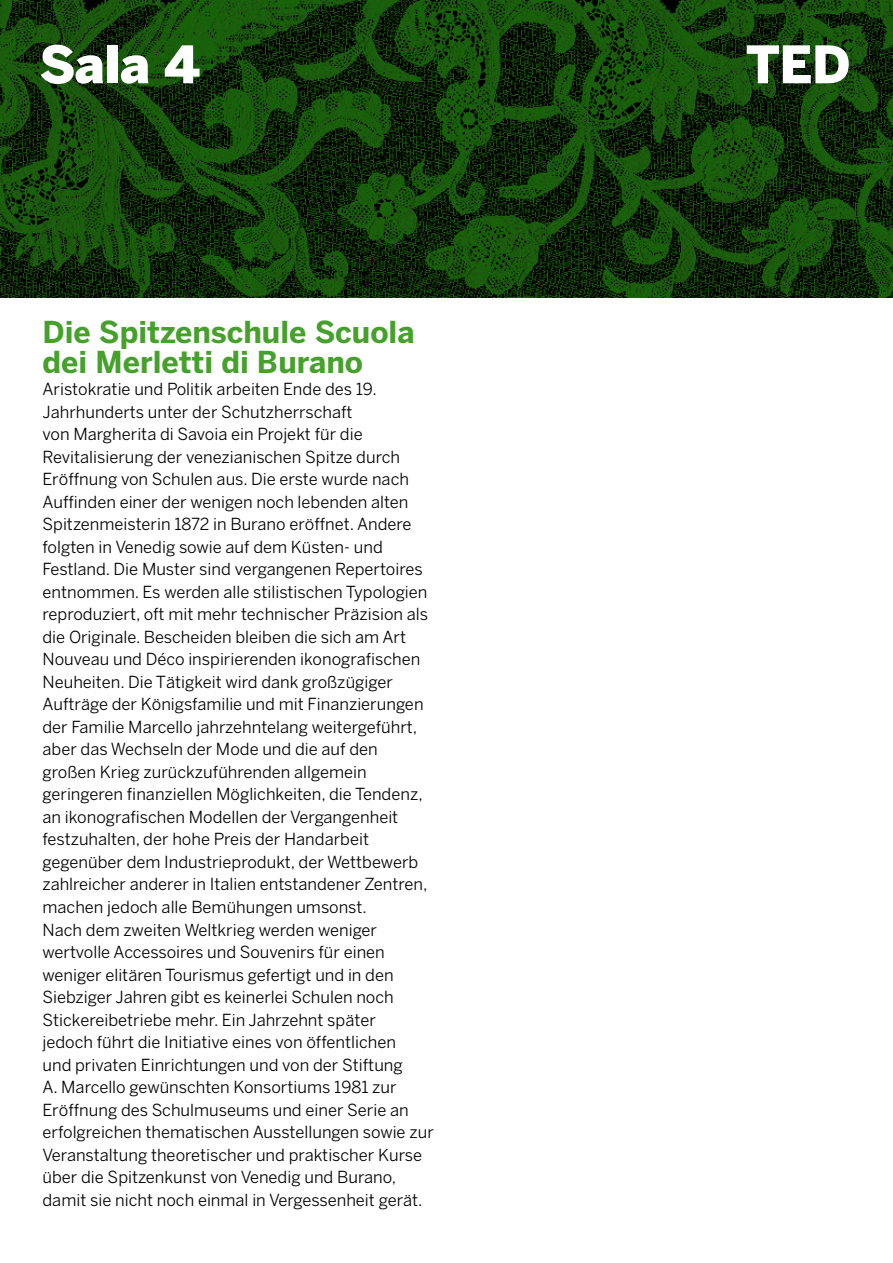
<style>
.page{position:relative;width:893px;height:1263px;background:#fff}
.page>*{position:absolute;margin:0;border:0;box-sizing:border-box;transform-origin:0 0}
.t1{font:900 51.3px "Benton Sans";letter-spacing:-.01em;color:#fff}
.t2{font:700 30px/30px "Benton Sans";color:#45a12b}
.t3{font:16.5px/22.5px "Benton Sans";color:#000}
</style>
<div class="page">
<img style="left:0;top:0;width:893px;height:298px">
<h1 class="t1" style="left:39px;top:34px;width:162px">Sala 4</h1>
<h2 class="t2" style="left:43px;top:316px;width:374px">Die Spitzenschule Scuola dei Merletti di Burano</h2>
<p class="t3" style="left:43px;top:378px;width:393px">Aristokratie und Politik arbeiten Ende des 19.<br>Jahrhunderts unter der Schutzherrschaft<br>von Margherita di Savoia ein Projekt für die Revitalisierung der venezianischen Spitze durch Eröffnung von Schulen aus. Die erste wurde nach Auffinden einer der wenigen noch lebenden alten Spitzenmeisterin 1872 in Burano eröffnet. Andere folgten in Venedig sowie auf dem Küsten- und Festland. Die Muster sind vergangenen Repertoires entnommen. Es werden alle stilistischen Typologien reproduziert, oft mit mehr technischer Präzision als die Originale. Bescheiden bleiben die sich am Art Nouveau und Déco inspirierenden ikonografischen Neuheiten. Die Tätigkeit wird dank großzügiger Aufträge der Königsfamilie und mit Finanzierungen der Familie Marcello jahrzehntelang weitergeführt, aber das Wechseln der Mode und die auf den großen Krieg zurückzuführenden allgemein geringeren finanziellen Möglichkeiten, die Tendenz, an ikonografischen Modellen der Vergangenheit festzuhalten, der hohe Preis der Handarbeit gegenüber dem Industrieprodukt, der Wettbewerb zahlreicher anderer in Italien entstandener Zentren, machen jedoch alle Bemühungen umsonst.<br>Nach dem zweiten Weltkrieg werden weniger wertvolle Accessoires und Souvenirs für einen weniger elitären Tourismus gefertigt und in den Siebziger Jahren gibt es keinerlei Schulen noch Stickereibetriebe mehr. Ein Jahrzehnt später<br>jedoch führt die Initiative eines von öffentlichen<br>und privaten Einrichtungen und von der Stiftung<br>A. Marcello gewünschten Konsortiums 1981 zur Eröffnung des Schulmuseums und einer Serie an erfolgreichen thematischen Ausstellungen sowie zur Veranstaltung theoretischer und praktischer Kurse über die Spitzenkunst von Venedig und Burano, damit sie nicht noch einmal in Vergessenheit gerät.</p>
<h1 class="t1" style="left:746px;top:34px;width:106px">TED</h1>
</div>
